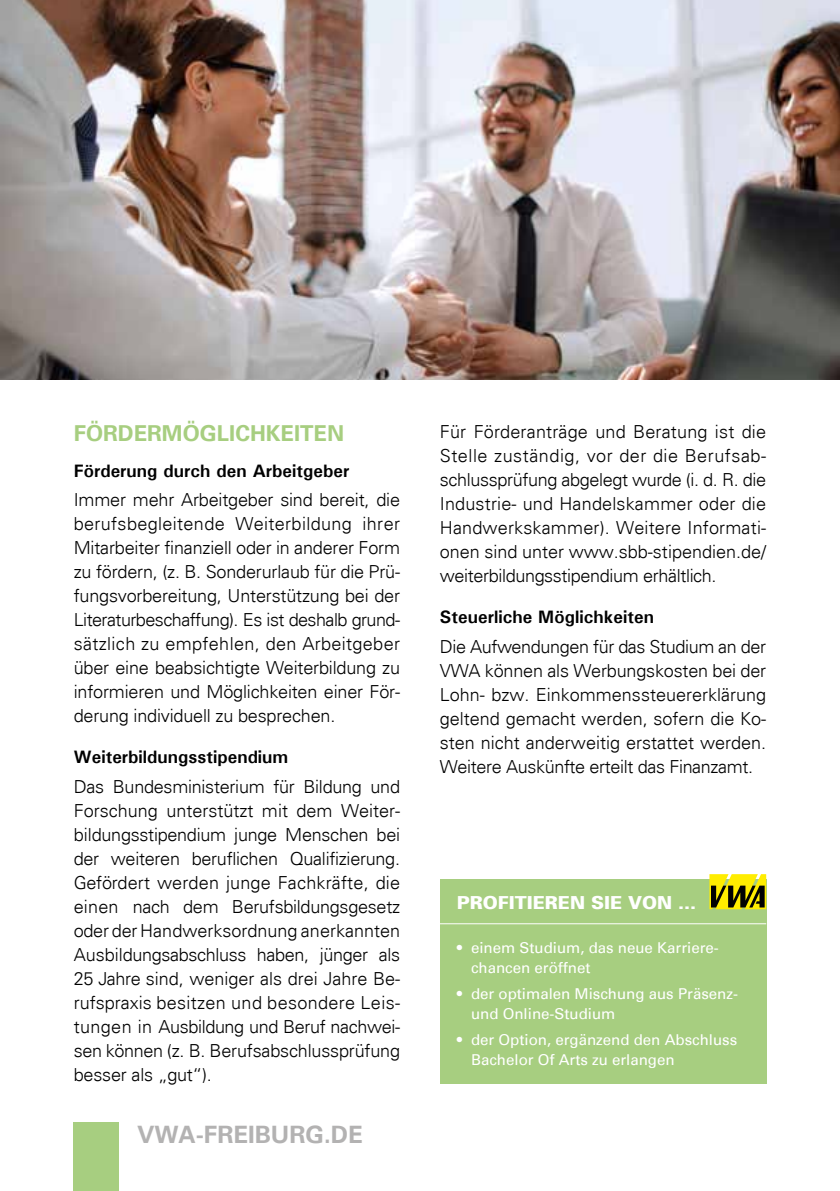
<style>
.page{position:relative;width:840px;height:1191px;background:#fff}
.page>*{position:absolute;margin:0;border:0;box-sizing:border-box;transform-origin:0 0}
.t1{font:700 24px "Univers";color:#b3b2b2}
.t2{font:700 22px "Univers";color:#a7ce80}
.t3{font:300 18px/24px "Univers";letter-spacing:-.01em;color:#000;text-align:justify}
.t4{font:700 18px "Univers";color:#000}
.t5{font:900 18px "Univers 75";color:#fff}
.t6{font:15px/20px "Univers";color:#fff}
</style>
<div class="page">
<div style="left:74px;top:1123px;width:45px;height:68px;background:#a7ce80"></div>
<img style="left:0;top:0;width:839px;height:380px">
<div style="left:439px;top:879px;width:326px;height:204px;background:#a7ce80"></div>
<hr style="left:439px;top:923px;width:326px;height:1px;background:#fff">
<svg style="left:709px;top:874px;width:56px;height:35px;background:#a39a0a"></svg>
<p class="t2" style="left:74px;top:420px;width:272px">FÖRDERMÖGLICHKEITEN</p>
<p class="t4" style="left:74px;top:459px;width:277px">Förderung durch den Arbeitgeber</p>
<p class="t3" style="left:74px;top:488px;width:327px">Immer mehr Arbeitgeber sind bereit, die berufsbegleitende Weiterbildung ihrer Mitarbeiter finanziell oder in anderer Form zu fördern, (z. B. Sonderurlaub für die Prü&shy;fungsvorbereitung, Unterstützung bei der Literaturbeschaffung). Es ist deshalb grund&shy;sätzlich zu empfehlen, den Arbeitgeber über eine beabsichtigte Weiterbildung zu informieren und Möglichkeiten einer För&shy;derung individuell zu besprechen.</p>
<p class="t4" style="left:74px;top:746px;width:216px">Weiterbildungsstipendium</p>
<p class="t3" style="left:74px;top:774px;width:327px">Das Bundesministerium für Bildung und Forschung unterstützt mit dem Weiter&shy;bildungsstipendium junge Menschen bei der weiteren beruflichen Qualifizierung.<br>Gefördert werden junge Fachkräfte, die einen nach dem Berufsbildungsgesetz oder der Handwerksordnung anerkannten Ausbildungsabschluss haben, jünger als 25 Jahre sind, weniger als drei Jahre Be&shy;rufspraxis besitzen und besondere Leis&shy;tungen in Ausbildung und Beruf nachwei&shy;sen können (z. B. Berufsabschlussprüfung besser als „gut“).</p>
<h1 class="t1" style="left:137px;top:1120px;width:227px">VWA-FREIBURG.DE</h1>
<p class="t3" style="left:439px;top:420px;width:327px">Für Förderanträge und Beratung ist die Stelle zuständig, vor der die Berufsab&shy;schlussprüfung abgelegt wurde (i. d. R. die Industrie- und Handelskammer oder die Handwerkskammer). Weitere Informati&shy;onen sind unter www.sbb-stipendien.de/ weiterbildungsstipendium erhältlich.</p>
<p class="t4" style="left:439px;top:606px;width:215px">Steuerliche Möglichkeiten</p>
<p class="t3" style="left:439px;top:634px;width:327px">Die Aufwendungen für das Studium an der VWA können als Werbungskosten bei der Lohn- bzw. Einkommenssteuererklärung geltend gemacht werden, sofern die Ko&shy;sten nicht anderweitig erstattet werden.<br>Weitere Auskünfte erteilt das Finanzamt.</p>
<p class="t5" style="left:456px;top:891px;width:240px">PROFITIEREN SIE VON …</p>
<p class="t6" style="left:471px;top:937px;width:249px;text-indent:-14px">• einem Studium, das neue Karriere&shy;chancen eröffnet</p>
<p class="t6" style="left:471px;top:983px;width:268px;text-indent:-14px">• der optimalen Mischung aus Präsenz&shy;und Online-Studium</p>
<p class="t6" style="left:471px;top:1029px;width:267px;text-indent:-14px">• der Option, ergänzend den Abschluss<br>Bachelor Of Arts zu erlangen</p>
</div>
